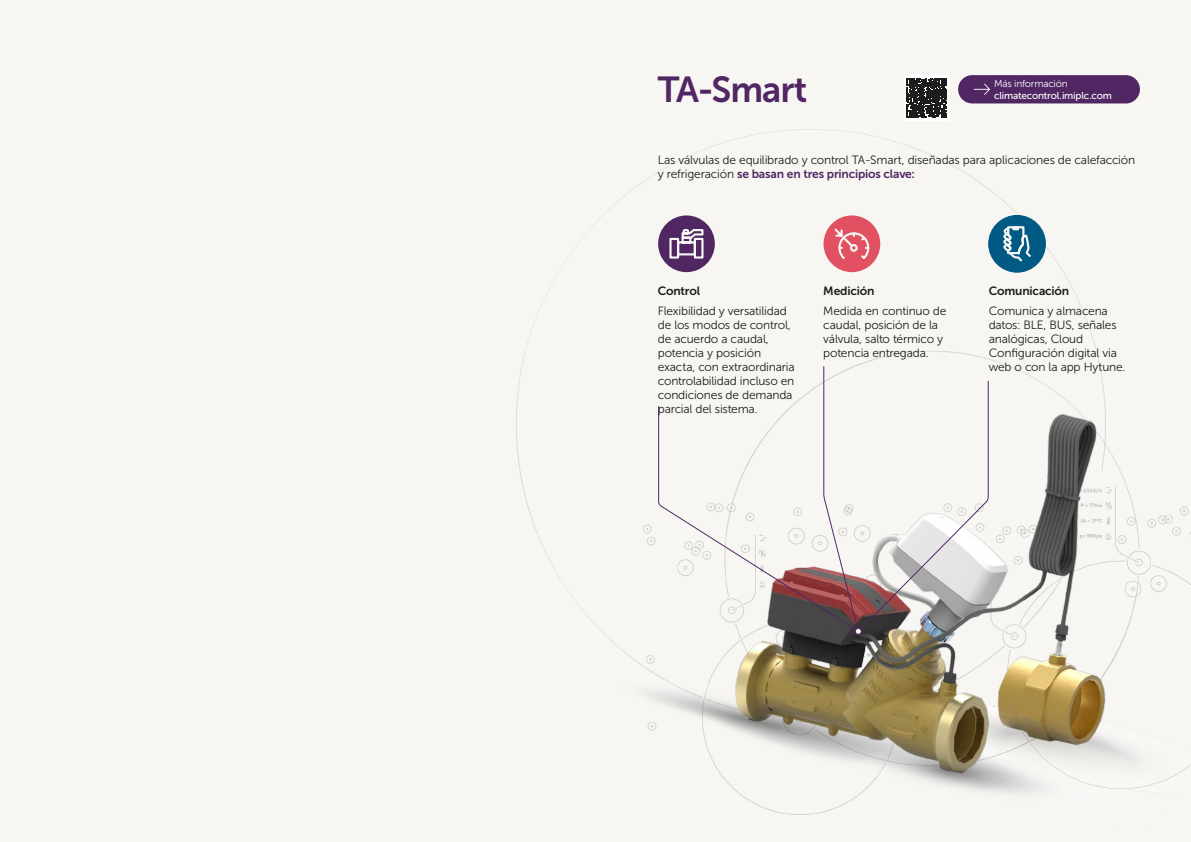
<style>
.page{position:relative;width:1191px;height:842px;background:#f8f6f2}
.page>*{position:absolute;margin:0;border:0;box-sizing:border-box;transform-origin:0 0}
.t1{font:36px "Museo Sans 700";letter-spacing:-.03em;color:#502763}
.t2{font:12px/14px "Museo Sans 300";letter-spacing:-.015em;color:#1d1d1b}
.t3{font:12px "Museo Sans 700";letter-spacing:-.015em;color:#502763}
.t4{font:12px "Museo Sans 700";letter-spacing:-.015em;color:#1d1d1b}
.t5{font:10px "Museo Sans 500";letter-spacing:-.02em;color:#fff}
.t6{font:10px "Museo Sans 300";letter-spacing:-.02em;color:#fff}
.s1{font-family:"Museo Sans 300";color:#1d1d1b}
</style>
<div class="page">
<svg style="left:657px;top:406px;width:165px;height:227px"></svg>
<div style="left:854px;top:627px;width:8px;height:8px;border:2px solid #502763;border-radius:50%"></div>
<div style="left:903px;top:75px;width:46px;height:46px;background:linear-gradient(to right,#fff,#fff)"></div>
<svg style="left:907px;top:78px;width:39px;height:40px;background:#363634"></svg>
<div style="left:958px;top:75px;width:182px;height:28px;background:#502763;border-radius:14px"></div>
<svg style="left:973px;top:84px;width:17px;height:11px"></svg>
<svg style="left:822px;top:366px;width:167px;height:268px"></svg>
<div style="left:658px;top:215px;width:57px;height:57px;background:#502763;border-radius:50%"></div>
<div style="left:823px;top:215px;width:57px;height:57px;background:#e25161;border-radius:50%"></div>
<div style="left:988px;top:215px;width:57px;height:57px;background:#005a83;border-radius:50%"></div>
<div style="left:988px;top:215px;width:58px;height:58px;border:1px solid #005a83;border-radius:50%"></div>
<svg style="left:669px;top:229px;width:35px;height:30px"></svg>
<svg style="left:834px;top:228px;width:36px;height:31px"></svg>
<svg style="left:1003px;top:226px;width:28px;height:36px"></svg>
<h1 class="t1" style="left:658px;top:70px;width:151px">TA-Smart</h1>
<p class="t6" style="left:994px;top:78px;width:75px">Más información</p>
<p class="t5" style="left:994px;top:90px;width:119px">climatecontrol.imiplc.com</p>
<p class="t2" style="left:658px;top:153px;width:479px">Las válvulas de equilibrado y control TA-Smart, diseñadas para aplicaciones de calefacción</p>
<p class="t3" style="left:658px;top:167px;width:259px"><span class="s1">y refrigeración</span> se basan en tres principios clave:</p>
<p class="t4" style="left:658px;top:284px;width:44px">Control</p>
<p class="t2" style="left:658px;top:304px;width:138px">Flexibilidad y versatilidad de los modos de control, de acuerdo a caudal, potencia y posición exacta, con extraordinaria controlabilidad incluso en condiciones de demanda parcial del sistema.</p>
<p class="t4" style="left:823px;top:284px;width:53px">Medición</p>
<p class="t2" style="left:823px;top:304px;width:125px">Medida en continuo de caudal, posición de la válvula, salto térmico y potencia entregada.</p>
<p class="t4" style="left:988px;top:284px;width:82px">Comunicación</p>
<p class="t2" style="left:988px;top:304px;width:138px">Comunica y almacena datos: BLE, BUS, señales analógicas, Cloud<br>Configuración digital via web o con la app Hytune.</p>
</div>
